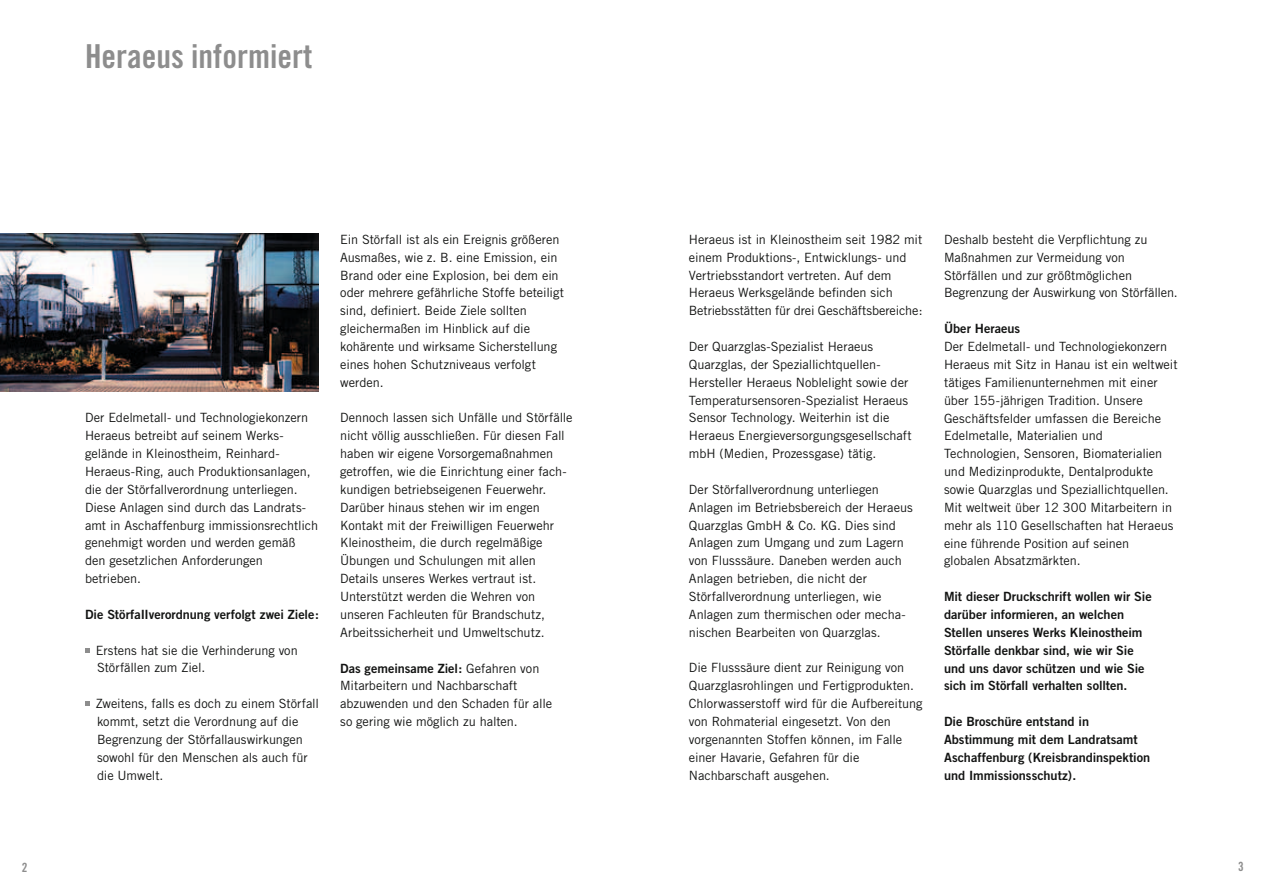
<style>
.page{position:relative;width:1263px;height:893px;background:#fff}
.page>*{position:absolute;margin:0;border:0;box-sizing:border-box;transform-origin:0 0}
.t1{font:33px "Trade Gothic Bold Cond Twenty";color:#8d8d8d}
.t2{font:12.75px/17.9px "Trade Gothic";letter-spacing:-.005em;color:#131413}
.t3{font:12.75px/17.9px "Trade Gothic Bold Two";color:#131413}
.t4{font:12.75px "Trade Gothic Bold Cond Twenty";color:#8d8d8d}
.s1{font-family:"Trade Gothic"}
</style>
<div class="page">
<img style="left:0;top:234px;width:319px;height:157px">
<svg style="left:85px;top:648px;width:4px;height:4px"></svg>
<svg style="left:85px;top:702px;width:4px;height:4px"></svg>
<h1 class="t1" style="left:85px;top:36px;width:229px">Heraeus informiert</h1>
<p class="t2" style="left:85px;top:409px;width:235px">Der Edelmetall- und Technologiekonzern Heraeus betreibt auf seinem Werks&shy;gelände in Kleinostheim, Reinhard-Heraeus-Ring, auch Produktionsanlagen, die der Störfallverordnung unterliegen.<br>Diese Anlagen sind durch das Landrats&shy;amt in Aschaffenburg immissionsrechtlich genehmigt worden und werden gemäß den gesetzlichen Anforderungen betrieben.</p>
<p class="t3" style="left:85px;top:605px;width:235px">Die StörfaIIverordnung verfolgt zwei Ziele:</p>
<p class="t2" style="left:96px;top:641px;width:204px">Erstens hat sie die Verhinderung von<br>Störfällen zum Ziel.</p>
<p class="t2" style="left:96px;top:694px;width:225px">Zweitens, falls es doch zu einem Störfall kommt, setzt die Verordnung auf die<br>Begrenzung der Störfallauswirkungen sowohl für den Menschen als auch für die Umwelt.</p>
<p class="t2" style="left:340px;top:230px;width:225px">Ein Störfall ist als ein Ereignis größeren Ausmaßes, wie z. B. eine Emission, ein Brand oder eine Explosion, bei dem ein oder mehrere gefährliche Stoffe beteiligt sind, definiert. Beide Ziele sollten gleichermaßen im Hinblick auf die kohärente und wirksame Sicherstellung eines hohen Schutzniveaus verfolgt werden.</p>
<p class="t2" style="left:340px;top:409px;width:234px">Dennoch lassen sich Unfälle und Störfälle nicht völlig ausschließen. Für diesen Fall haben wir eigene Vorsorgemaßnahmen getroffen, wie die Einrichtung einer fach&shy;kundigen betriebseigenen Feuerwehr.<br>Darüber hinaus stehen wir im engen Kontakt mit der Freiwilligen Feuerwehr Kleinostheim, die durch regelmäßige Übungen und Schulungen mit allen Details unseres Werkes vertraut ist.<br>Unterstützt werden die Wehren von unseren Fachleuten für Brandschutz, Arbeitssicherheit und Umweltschutz.</p>
<p class="t3" style="left:340px;top:659px;width:201px">Das gemeinsame Ziel: <span class="s1">Gefahren von</span></p>
<p class="t2" style="left:340px;top:677px;width:213px">Mitarbeitern und Nachbarschaft abzuwenden und den Schaden für alle so gering wie möglich zu halten.</p>
<p class="t2" style="left:689px;top:230px;width:235px">Heraeus ist in Kleinostheim seit 1982 mit einem Produktions-, Entwicklungs- und Vertriebsstandort vertreten. Auf dem Heraeus Werksgelände befinden sich Betriebsstätten für drei Geschäftsbereiche:</p>
<p class="t2" style="left:689px;top:337px;width:224px">Der Quarzglas-Spezialist Heraeus Quarzglas, der Speziallichtquellen-Hersteller Heraeus Noblelight sowie der Temperatursensoren-Spezialist Heraeus Sensor Technology. Weiterhin ist die Heraeus Energieversorgungsgesellschaft mbH (Medien, Prozessgase) tätig.</p>
<p class="t2" style="left:689px;top:480px;width:225px">Der Störfallverordnung unterliegen Anlagen im Betriebsbereich der Heraeus Quarzglas GmbH &amp; Co. KG. Dies sind Anlagen zum Umgang und zum Lagern von Flusssäure. Daneben werden auch Anlagen betrieben, die nicht der Störfallverordnung unterliegen, wie Anlagen zum thermischen oder mecha&shy;nischen Bearbeiten von Quarzglas.</p>
<p class="t2" style="left:689px;top:659px;width:235px">Die Flusssäure dient zur Reinigung von Quarzglasrohlingen und Fertigprodukten.<br>Chlorwasserstoff wird für die Aufbereitung von Rohmaterial eingesetzt. Von den vorgenannten Stoffen können, im Falle einer Havarie, Gefahren für die Nachbarschaft ausgehen.</p>
<p class="t2" style="left:944px;top:230px;width:235px">Deshalb besteht die Verpflichtung zu Maßnahmen zur Vermeidung von Störfällen und zur größtmöglichen Begrenzung der Auswirkung von Störfällen.</p>
<p class="t3" style="left:944px;top:319px;width:78px">Über Heraeus</p>
<p class="t2" style="left:944px;top:337px;width:235px">Der Edelmetall- und Technologiekonzern Heraeus mit Sitz in Hanau ist ein weltweit tätiges Familienunternehmen mit einer über 155-jährigen Tradition. Unsere Geschäftsfelder umfassen die Bereiche Edelmetalle, Materialien und Technologien, Sensoren, Biomaterialien und Medizinprodukte, Dentalprodukte sowie Quarzglas und Speziallichtquellen.<br>Mit weltweit über 12 300 Mitarbeitern in mehr als 110 Gesellschaften hat Heraeus eine führende Position auf seinen globalen Absatzmärkten.</p>
<p class="t3" style="left:944px;top:587px;width:209px">Mit dieser Druckschrift wollen wir Sie darüber informieren, an welchen Stellen unseres Werks Kleinostheim Störfalle denkbar sind, wie wir Sie und uns davor schützen und wie Sie sich im Störfall verhalten sollten.</p>
<p class="t3" style="left:944px;top:712px;width:208px">Die Broschüre entstand in<br>Abstimmung mit dem Landratsamt<br>Aschaffenburg (Kreisbrandinspektion und Immissionsschutz).</p>
<p class="t4" style="left:22px;top:860px;width:7px">2</p>
<p class="t4" style="left:1238px;top:859px;width:7px">3</p>
</div>
